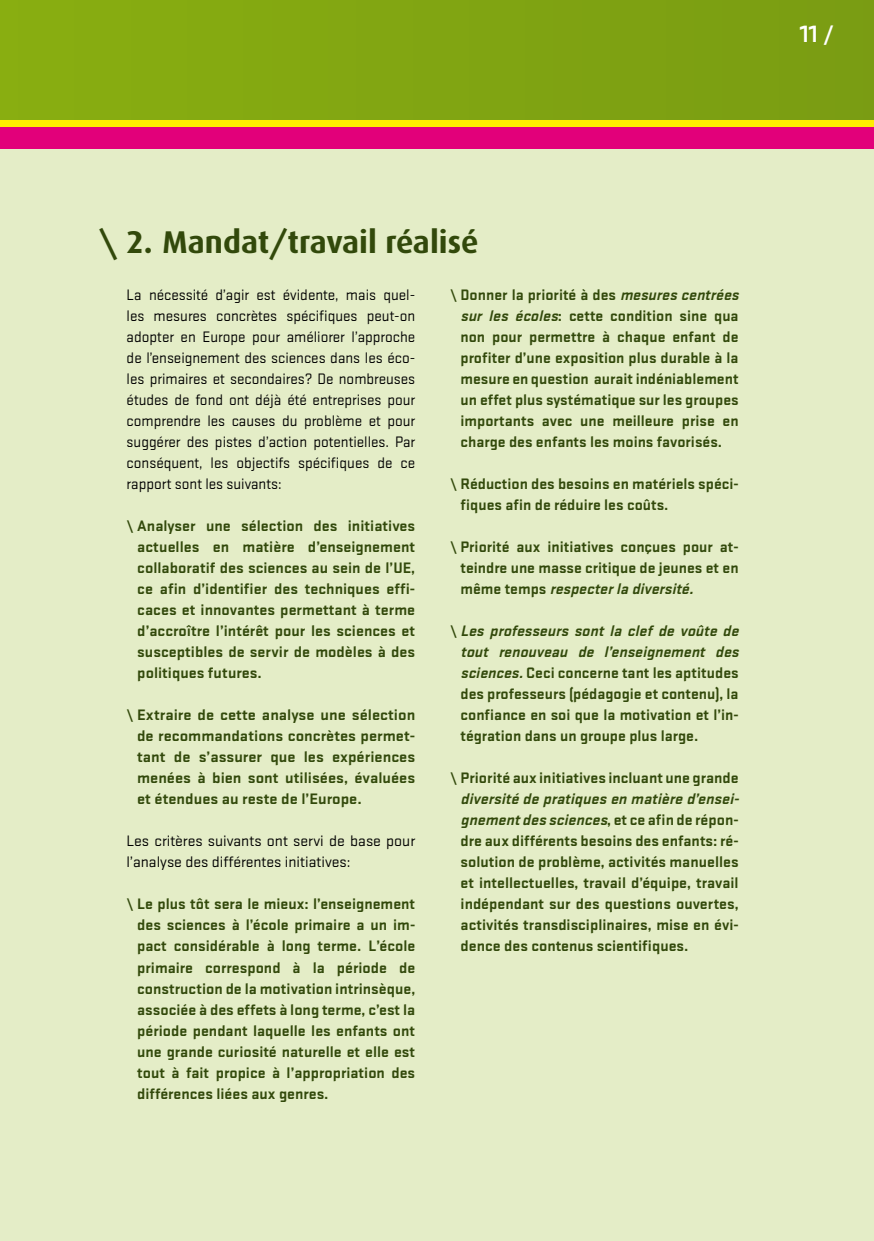
<style>
.page{position:relative;width:874px;height:1241px;background:#fff}
.page>*{position:absolute;margin:0;border:0;box-sizing:border-box;transform-origin:0 0}
.t1{font:700 31.5px "Dax";color:#32490b}
.t2{font:700 24.5px "Stratum No 1";color:#fff}
.t3{font:700 15.75px/21px "Stratum No 1";color:#32490b;text-align:justify}
.t4{font:15.75px/21px "Stratum No 1";color:#000;text-align:justify;scale:.96 1}
.t5{font:15.75px/21px "Stratum No 1";color:#000}
.s1{font-style:italic}
</style>
<div class="page">
<div style="left:0;top:0;width:873px;height:1240px;background:#e4edc7"></div>
<div style="left:0;top:0;width:873px;height:149px;background:#81a512"></div>
<div style="left:0;top:126px;width:873px;height:23px;background:#e2007a"></div>
<div style="left:0;top:121px;width:873px;height:6px;background:#ffec00"></div>
<h2 class="t2" style="left:799px;top:20px;width:36px">11 /</h2>
<h1 class="t1" style="left:99px;top:224px;width:380px">\ 2. Mandat/travail réalisé</h1>
<p class="t4" style="left:126px;top:284px;width:302px">La nécessité d’agir est évidente, mais quel&shy;les mesures concrètes spécifiques peut-on adopter en Europe pour améliorer l’approche de l’enseignement des sciences dans les éco&shy;les primaires et secondaires? De nombreuses études de fond ont déjà été entreprises pour comprendre les causes du problème et pour suggérer des pistes d’action potentielles. Par conséquent, les objectifs spécifiques de ce rapport sont les suivants:</p>
<p class="t3" style="left:137px;top:515px;width:279px;text-indent:-11px">\ Analyser une sélection des initiatives actuelles en matière d’enseignement collaboratif des sciences au sein de l’UE, ce afin d’identifier des techniques effi&shy;caces et innovantes permettant à terme d’accroître l’intérêt pour les sciences et susceptibles de servir de modèles à des politiques futures.</p>
<p class="t3" style="left:137px;top:704px;width:279px;text-indent:-10px">\ Extraire de cette analyse une sélection de recommandations concrètes permet&shy;tant de s’assurer que les expériences menées à bien sont utilisées, évaluées et étendues au reste de l’Europe.</p>
<p class="t5" style="left:126px;top:830px;width:290px">Les critères suivants ont servi de base pour l’analyse des différentes initiatives:</p>
<p class="t3" style="left:137px;top:893px;width:279px;text-indent:-11px">\ Le plus tôt sera le mieux: l’enseignement des sciences à l’école primaire a un im&shy;pact considérable à long terme. L’école primaire correspond à la période de construction de la motivation intrinsèque, associée à des effets à long terme, c’est la période pendant laquelle les enfants ont une grande curiosité naturelle et elle est tout à fait propice à l’appropriation des différences liées aux genres.</p>
<p class="t3" style="left:460px;top:284px;width:283px;text-align:left;text-indent:-10px">\ Donner la priorité à des <span class="s1">mesures centrées sur les écoles</span>: cette condition sine qua non pour permettre à chaque enfant de profiter d’une exposition plus durable à la mesure en question aurait indéniablement un effet plus systématique sur les groupes importants avec une meilleure prise en charge des enfants les moins favorisés.</p>
<p class="t3" style="left:460px;top:473px;width:279px;text-indent:-10px">\ Réduction des besoins en matériels spéci&shy;fiques afin de réduire les coûts.</p>
<p class="t3" style="left:460px;top:536px;width:279px;text-indent:-10px">\ Priorité aux initiatives conçues pour at&shy;teindre une masse critique de jeunes et en m ê m e t e m p s <span class="s1">respecterla diversité.</span></p>
<p class="t3" style="left:460px;top:620px;width:283px;text-align:left;text-indent:-10px">\ <span class="s1">Les professeurs sont la clef de voûte de tout renouveau de l’enseignement des sciences.</span>Ceci concerne tant les aptitudes des professeurs (pédagogie et contenu), la confiance en soi que la motivation et l’in&shy;tégration dans un groupe plus large.</p>
<p class="t3" style="left:450px;top:767px;width:290px">\ Priorité aux initiatives incluant une grande</p>
<p class="t3" style="left:460px;top:788px;width:283px;text-align:left"><span class="s1">diversité de pratiques en matière d’ensei&shy;gnementdes sciences</span>, e t c e a fi n d e r é p o n - dre aux différents besoins des enfants: ré&shy;solution de problème, activités manuelles et intellectuelles, travail d’équipe, travail indépendant sur des questions ouvertes, activités transdisciplinaires, mise en évi&shy;dence des contenus scientifiques.</p>
</div>
